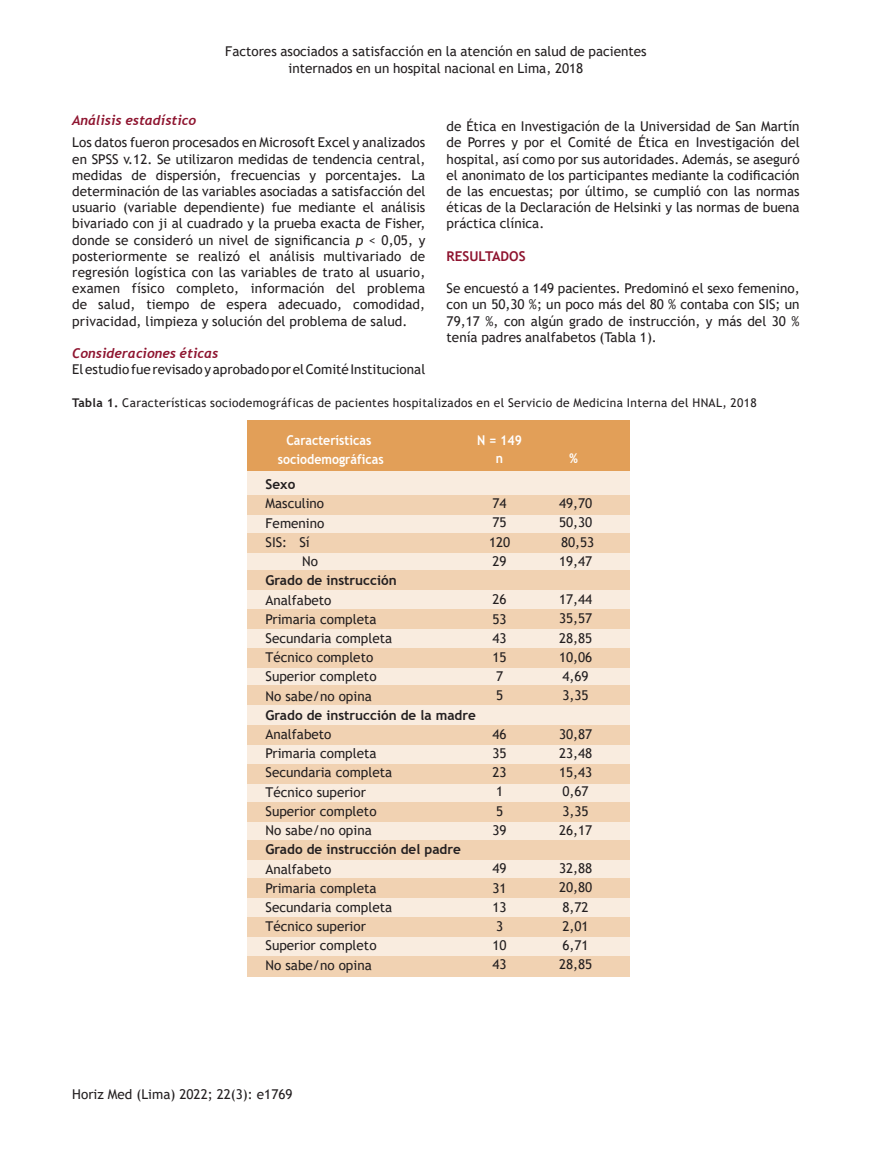
<style>
.page{position:relative;width:872px;height:1149px;background:#fff}
.page>*{position:absolute;margin:0;border:0;box-sizing:border-box;transform-origin:0 0}
.TEXTO_PRINCIPAL_HORI{font:13.5px/19.2px "Trebuchet MS";color:#231f20}
.ENCABEZADO_AUTOR{font:13.5px/16.2px "Trebuchet MS";color:#231f20;text-align:center}
.t1{font:700 13.5px "Trebuchet MS";color:#231f20}
.SUBTITULO_minusculas{font:italic 700 13.5px "Trebuchet";color:#8e142f}
.t2{font:700 13.5px/19.2px "Trebuchet MS";color:#fff;text-align:center;scale:.91 1}
.SUBTITULO_MINUSCULAS{font:700 13.5px "Trebuchet MS";color:#8e142f}
.LEYENDAS_cuadros{font:12px "Trebuchet MS";letter-spacing:.025em;color:#231f20}
.s1{font-style:italic}
.s2{font-weight:700}
</style>
<div class="page">
<div style="left:247px;top:421px;width:383px;height:554px;background:#f9ecdf"></div>
<div style="left:247px;top:685px;width:383px;height:19px;background:#f1d2b2"></div>
<div style="left:247px;top:725px;width:383px;height:19px;background:#f1d2b2"></div>
<div style="left:247px;top:648px;width:383px;height:19px;background:#f1d2b2"></div>
<div style="left:247px;top:609px;width:383px;height:19px;background:#f1d2b2"></div>
<div style="left:247px;top:570px;width:383px;height:20px;background:#f1d2b2"></div>
<div style="left:247px;top:532px;width:383px;height:20px;background:#f1d2b2"></div>
<div style="left:247px;top:494px;width:383px;height:20px;background:#f1d2b2"></div>
<div style="left:247px;top:763px;width:383px;height:20px;background:#f1d2b2"></div>
<div style="left:247px;top:955px;width:383px;height:20px;background:#f1d2b2"></div>
<div style="left:247px;top:917px;width:383px;height:19px;background:#f1d2b2"></div>
<div style="left:247px;top:878px;width:383px;height:19px;background:#f1d2b2"></div>
<div style="left:247px;top:840px;width:383px;height:19px;background:#f1d2b2"></div>
<div style="left:247px;top:802px;width:383px;height:19px;background:#f1d2b2"></div>
<div style="left:247px;top:421px;width:383px;height:50px;background:#e29f58"></div>
<p class="ENCABEZADO_AUTOR" style="left:225px;top:43px;width:423px">Factores asociados a satisfacción en la atención en salud de pacientes internados en un hospital nacional en Lima, 2018</p>
<p class="SUBTITULO_minusculas" style="left:72px;top:111px;width:125px">Análisis estadístico</p>
<p class="TEXTO_PRINCIPAL_HORI" style="left:72px;top:134px;width:354px;line-height:16.2px;text-align:justify">Los datos fueron procesados en Microsoft Excel y analizados en SPSS v.12. Se utilizaron medidas de tendencia central, medidas de dispersión, frecuencias y porcentajes. La determinación de las variables asociadas a satisfacción del usuario (variable dependiente) fue mediante el análisis bivariado con ji al cuadrado y la prueba exacta de Fisher, donde se consideró un nivel de significancia <span class="s1">p</span> &lt; 0,05, y posteriormente se realizó el análisis multivariado de regresión logística con las variables de trato al usuario, examen físico completo, información del problema de salud, tiempo de espera adecuado, comodidad, privacidad, limpieza y solución del problema de salud.</p>
<p class="SUBTITULO_minusculas" style="left:72px;top:344px;width:147px">Consideraciones éticas</p>
<p class="TEXTO_PRINCIPAL_HORI" style="left:72px;top:360px;width:354px">El estudio fue revisado y aprobado por el Comité Institucional</p>
<p class="TEXTO_PRINCIPAL_HORI" style="left:446px;top:118px;width:354px;line-height:16.2px;text-align:justify">de Ética en Investigación de la Universidad de San Martín de Porres y por el Comité de Ética en Investigación del hospital, así como por sus autoridades. Además, se aseguró el anonimato de los participantes mediante la codificación de las encuestas; por último, se cumplió con las normas éticas de la Declaración de Helsinki y las normas de buena práctica clínica.</p>
<p class="SUBTITULO_MINUSCULAS" style="left:446px;top:247px;width:81px">RESULTADOS</p>
<p class="TEXTO_PRINCIPAL_HORI" style="left:446px;top:280px;width:354px;line-height:16.2px;text-align:justify">Se encuestó a 149 pacientes. Predominó el sexo femenino, con un 50,30 %; un poco más del 80 % contaba con SIS; un 79,17 %, con algún grado de instrucción, y más del 30 % tenía padres analfabetos (Tabla 1).</p>
<p class="LEYENDAS_cuadros" style="left:72px;top:395px;width:686px"><span class="s2">Tabla 1.</span> Características sociodemográficas de pacientes hospitalizados en el Servicio de Medicina Interna del HNAL, 2018</p>
<p class="t2" style="left:278px;top:430px;width:118px">Características sociodemográficas</p>
<p class="t2" style="left:477px;top:431px;width:51px;line-height:17.9px">N = 149 n</p>
<p class="t1" style="left:265px;top:476px;width:31px">Sexo</p>
<p class="TEXTO_PRINCIPAL_HORI" style="left:265px;top:494px;width:60px">Masculino</p>
<p class="TEXTO_PRINCIPAL_HORI" style="left:265px;top:513px;width:60px">Femenino</p>
<p class="TEXTO_PRINCIPAL_HORI" style="left:265px;top:532px;width:46px">SIS: Sí</p>
<p class="TEXTO_PRINCIPAL_HORI" style="left:302px;top:551px;width:17px">No</p>
<p class="t1" style="left:265px;top:572px;width:133px">Grado de instrucción</p>
<p class="TEXTO_PRINCIPAL_HORI" style="left:265px;top:590px;width:67px">Analfabeto</p>
<p class="TEXTO_PRINCIPAL_HORI" style="left:265px;top:609px;width:112px">Primaria completa</p>
<p class="TEXTO_PRINCIPAL_HORI" style="left:265px;top:628px;width:128px">Secundaria completa</p>
<p class="TEXTO_PRINCIPAL_HORI" style="left:265px;top:647px;width:109px">Técnico completo</p>
<p class="TEXTO_PRINCIPAL_HORI" style="left:265px;top:666px;width:112px">Superior completo</p>
<p class="TEXTO_PRINCIPAL_HORI" style="left:265px;top:686px;width:108px">No sabe/no opina</p>
<p class="t1" style="left:265px;top:706px;width:212px">Grado de instrucción de la madre</p>
<p class="TEXTO_PRINCIPAL_HORI" style="left:265px;top:724px;width:67px">Analfabeto</p>
<p class="TEXTO_PRINCIPAL_HORI" style="left:265px;top:743px;width:112px">Primaria completa</p>
<p class="TEXTO_PRINCIPAL_HORI" style="left:265px;top:762px;width:128px">Secundaria completa</p>
<p class="TEXTO_PRINCIPAL_HORI" style="left:265px;top:782px;width:102px">Técnico superior</p>
<p class="TEXTO_PRINCIPAL_HORI" style="left:265px;top:801px;width:112px">Superior completo</p>
<p class="TEXTO_PRINCIPAL_HORI" style="left:265px;top:820px;width:108px">No sabe/no opina</p>
<p class="t1" style="left:265px;top:840px;width:197px">Grado de instrucción del padre</p>
<p class="TEXTO_PRINCIPAL_HORI" style="left:265px;top:858px;width:67px">Analfabeto</p>
<p class="TEXTO_PRINCIPAL_HORI" style="left:265px;top:878px;width:112px">Primaria completa</p>
<p class="TEXTO_PRINCIPAL_HORI" style="left:265px;top:897px;width:128px">Secundaria completa</p>
<p class="TEXTO_PRINCIPAL_HORI" style="left:265px;top:916px;width:102px">Técnico superior</p>
<p class="TEXTO_PRINCIPAL_HORI" style="left:265px;top:935px;width:112px">Superior completo</p>
<p class="TEXTO_PRINCIPAL_HORI" style="left:265px;top:954px;width:108px">No sabe/no opina</p>
<p class="TEXTO_PRINCIPAL_HORI" style="left:489px;top:493px;width:23px">74<br>75<br>120<br>29</p>
<p class="TEXTO_PRINCIPAL_HORI" style="left:492px;top:589px;width:16px">26<br>53<br>43<br>15<br>7<br>5</p>
<p class="TEXTO_PRINCIPAL_HORI" style="left:492px;top:724px;width:16px">46<br>35<br>23<br>1<br>5<br>39</p>
<p class="TEXTO_PRINCIPAL_HORI" style="left:492px;top:858px;width:16px">49<br>31<br>13<br>3<br>10<br>43</p>
<p class="t2" style="left:569px;top:448px;width:11px">%</p>
<p class="TEXTO_PRINCIPAL_HORI" style="left:559px;top:493px;width:37px">49,70<br>50,30<br>80,53<br>19,47</p>
<p class="TEXTO_PRINCIPAL_HORI" style="left:559px;top:589px;width:35px">17,44<br>35,57<br>28,85<br>10,06<br>4,69<br>3,35</p>
<p class="TEXTO_PRINCIPAL_HORI" style="left:559px;top:724px;width:35px">30,87<br>23,48<br>15,43<br>0,67<br>3,35<br>26,17</p>
<p class="TEXTO_PRINCIPAL_HORI" style="left:559px;top:858px;width:35px">32,88<br>20,80<br>8,72<br>2,01<br>6,71<br>28,85</p>
<p class="TEXTO_PRINCIPAL_HORI" style="left:72px;top:1084px;width:222px">Horiz Med (Lima) 2022; 22(3): e1769</p>
</div>
